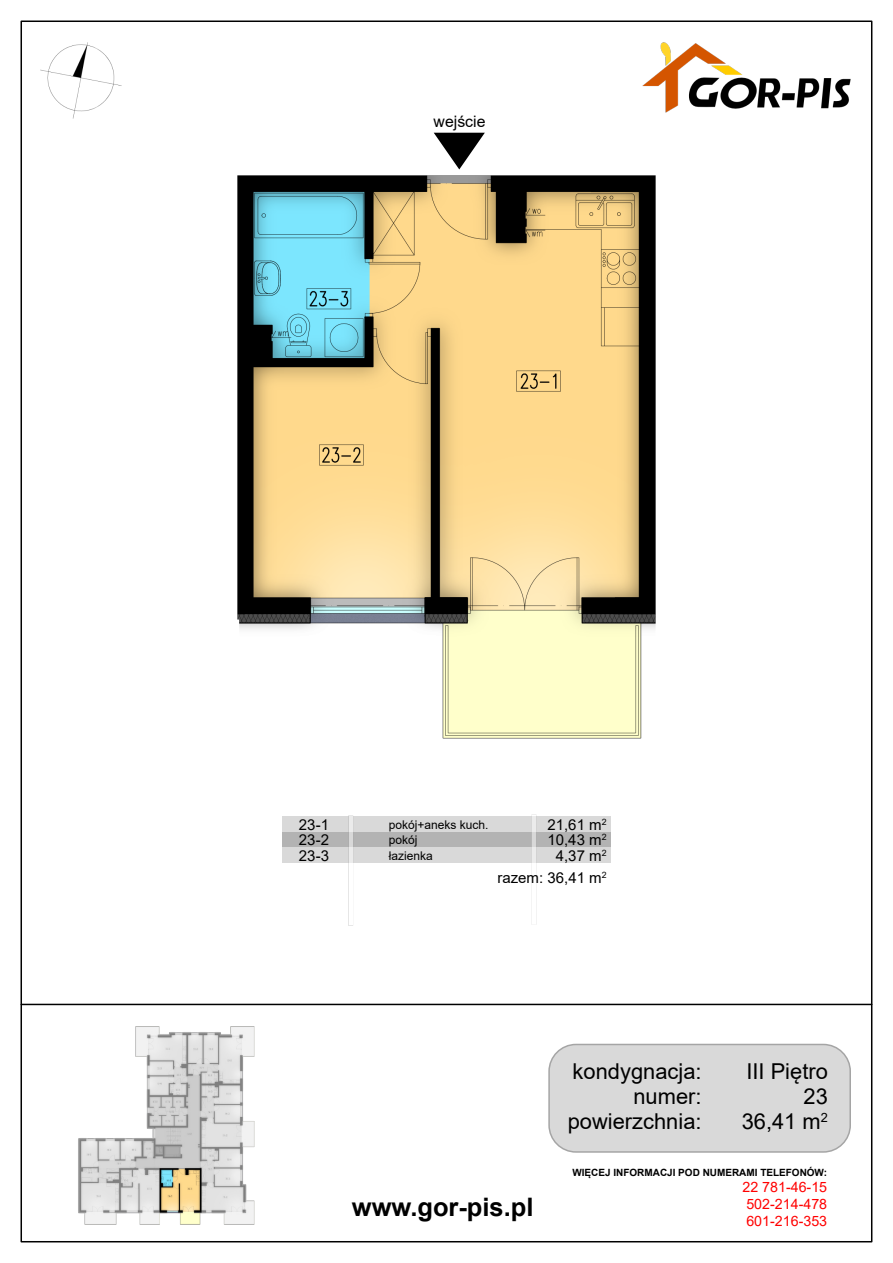
<style>
.page{position:relative;width:893px;height:1263px;background:#fff}
.page>*{position:absolute;margin:0;border:0;box-sizing:border-box;transform-origin:0 0}
.t1{font:700 25.5px "Arial";color:#000}
.t2{font:21.9px/25px "Arial";color:#000;text-align:right}
.t3{font:15.75px "Arial";color:#000}
.t4{font:15px "Arial";color:#000}
.t5{font:14.25px/16.6px "Arial";color:#f00;text-align:justify}
.t6{font:12px/15.5px "Arial";color:#000}
.t7{font:700 9.9px "Arial";color:#000}
</style>
<div class="page">
<img style="left:643px;top:42px;width:208px;height:70px">
<hr style="left:21px;top:1004px;width:851px;height:1px;background:#000">
<img style="left:40px;top:42px;width:82px;height:77px">
<img style="left:78px;top:1026px;width:177px;height:198px">
<svg style="left:434px;top:133px;width:51px;height:36px"></svg>
<img style="left:237px;top:176px;width:419px;height:562px">
<div style="left:282px;top:817px;width:329px;height:15px;background:#d9d9d9"></div>
<div style="left:282px;top:832px;width:329px;height:16px;background:#b3b3b3"></div>
<div style="left:282px;top:848px;width:329px;height:15px;background:#d9d9d9"></div>
<img style="left:348px;top:814px;width:188px;height:111px">
<div style="left:548px;top:1044px;width:303px;height:109px;background:#d9d9d9;border:2px solid #a5a5a5;border-radius:27px"></div>
<p class="t3" style="left:434px;top:116px;width:53px">wejście</p>
<p class="t4" style="left:299px;top:819px;width:32px">23-1</p>
<p class="t4" style="left:547px;top:819px;width:61px">21,61 m<sup>2</sup></p>
<p class="t6" style="left:389px;top:818px;width:101px">pokój+aneks kuch.</p>
<p class="t4" style="left:299px;top:834px;width:32px">23-2</p>
<p class="t4" style="left:547px;top:834px;width:61px">10,43 m<sup>2</sup></p>
<p class="t4" style="left:299px;top:850px;width:32px">23-3</p>
<p class="t4" style="left:556px;top:850px;width:52px">4,37 m<sup>2</sup></p>
<p class="t6" style="left:389px;top:833px;width:46px">pokój łazienka</p>
<p class="t4" style="left:497px;top:872px;width:111px">razem: 36,41 m<sup>2</sup></p>
<p class="t2" style="left:568px;top:1061px;width:135px">kondygnacja: numer: powierzchnia:</p>
<p class="t2" style="left:742px;top:1061px;width:88px">III Piętro<br>23<br>36,41 m<sup>2</sup></p>
<p class="t1" style="left:352px;top:1198px;width:183px">www.gor-pis.pl</p>
<p class="t7" style="left:572px;top:1168px;width:256px">WIĘCEJ INFORMACJI POD NUMERAMI TELEFONÓW:</p>
<p class="t5" style="left:742px;top:1180px;width:86px">22 781-46-15<br>502-214-478<br>601-216-353</p>
</div>
